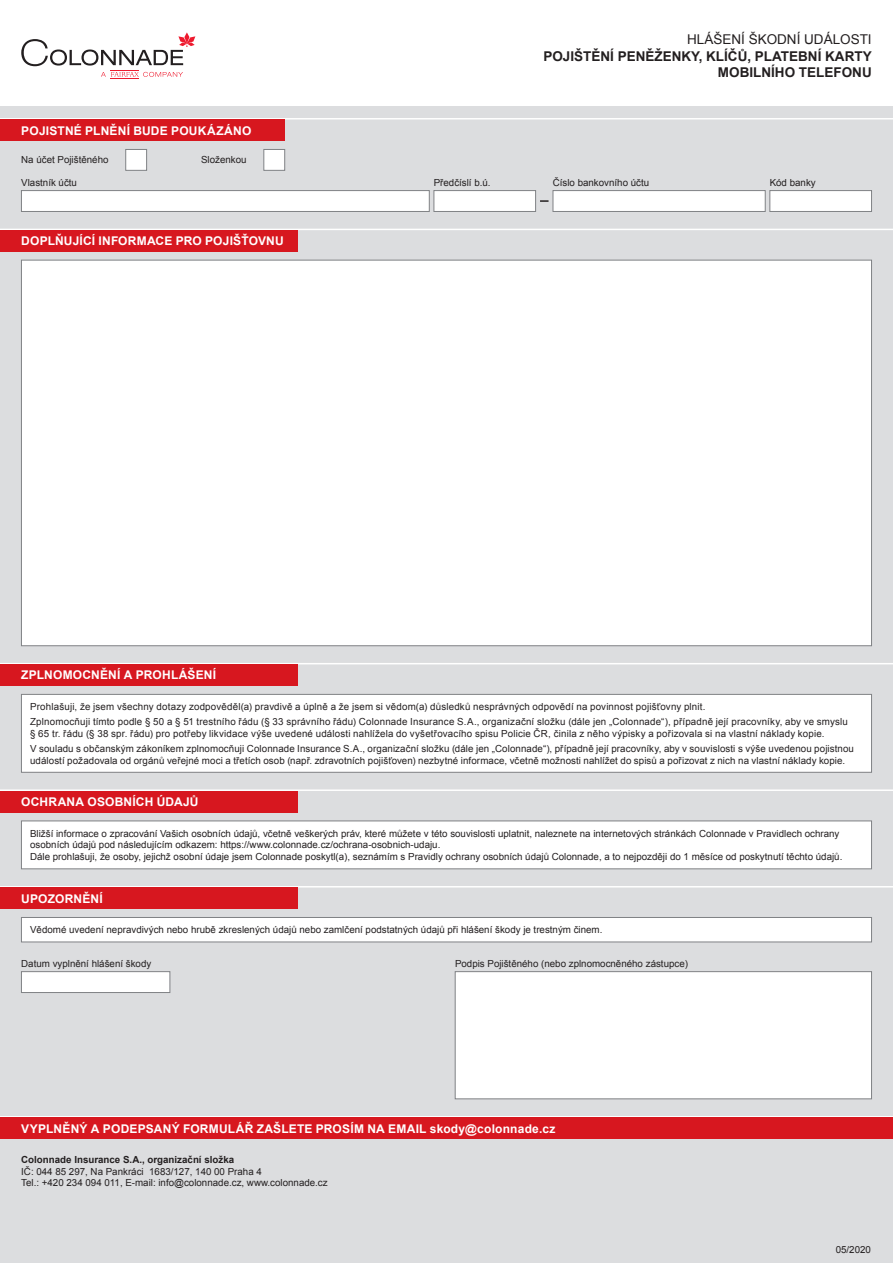
<style>
.page{position:relative;width:893px;height:1263px;background:#fff}
.page>*{position:absolute;margin:0;border:0;box-sizing:border-box;transform-origin:0 0}
._01_nadpis_v_bunkach{font:700 13.5px "Arial";color:#231f20}
._01_nadpis_v_bunkach-2{font:13.5px "Arial";color:#231f20}
._01_nadpis_v_bunkach-3{font:700 12px "Arial";letter-spacing:.015em;color:#fff}
._01_nadpis_v_bunkach-4{font:9.75px/11.7px "Arial";color:#231f20}
._01_nadpis_v_bunkach-5{font:9.75px/11.7px "Arial";letter-spacing:.02em;color:#231f20}
.t1{font:700 9.75px "Arial";color:#231f20}
</style>
<div class="page">
<div style="left:0;top:106px;width:893px;height:1157px;background:#dcdddf"></div>
<hr style="left:0;top:229px;width:893px;height:1px;background:#fff">
<div style="left:0;top:230px;width:298px;height:21px;background:#d7171f"></div>
<div style="left:21px;top:260px;width:851px;height:386px;background:#fff;border:1px solid #808285"></div>
<hr style="left:0;top:1116px;width:893px;height:1px;background:#fff">
<div style="left:0;top:1117px;width:893px;height:22px;background:#d7171f"></div>
<hr style="left:0;top:789px;width:893px;height:2px;background:#fff">
<div style="left:0;top:791px;width:298px;height:21px;background:#d7171f"></div>
<div style="left:21px;top:821px;width:850px;height:48px;background:#fff"></div>
<div style="left:21px;top:821px;width:851px;height:48px;border:1px solid #808285"></div>
<hr style="left:0;top:886px;width:893px;height:1px;background:#fff">
<div style="left:0;top:887px;width:298px;height:22px;background:#d7171f"></div>
<div style="left:21px;top:917px;width:850px;height:25px;background:#fff"></div>
<div style="left:21px;top:917px;width:851px;height:25px;border:1px solid #808285"></div>
<div style="left:21px;top:971px;width:149px;height:22px;background:#fff;border:1px solid #808285"></div>
<div style="left:455px;top:971px;width:417px;height:128px;background:#fff;border:1px solid #808285"></div>
<hr style="left:0;top:663px;width:893px;height:1px;background:#fff">
<div style="left:0;top:664px;width:298px;height:22px;background:#d7171f"></div>
<div style="left:21px;top:694px;width:850px;height:78px;background:#fff"></div>
<div style="left:21px;top:694px;width:851px;height:78px;border:1px solid #808285"></div>
<hr style="left:0;top:118px;width:893px;height:1px;background:#fff">
<div style="left:0;top:119px;width:285px;height:22px;background:#d7171f"></div>
<div style="left:126px;top:149px;width:21px;height:22px;background:#fff;border:1px solid #808285"></div>
<div style="left:264px;top:149px;width:21px;height:22px;background:#fff;border:1px solid #808285"></div>
<div style="left:553px;top:190px;width:212px;height:22px;background:#fff;border:1px solid #808285"></div>
<div style="left:770px;top:190px;width:102px;height:22px;background:#fff;border:1px solid #808285"></div>
<div style="left:434px;top:190px;width:102px;height:22px;background:#fff;border:1px solid #808285"></div>
<div style="left:21px;top:190px;width:408px;height:22px;background:#fff;border:1px solid #808285"></div>
<svg style="left:540px;top:200px;width:9px;height:2px"></svg>
<svg style="left:21px;top:32px;width:174px;height:47px"></svg>
<p class="_01_nadpis_v_bunkach-2" style="left:687px;top:31px;width:186px">HLÁŠENÍ ŠKODNÍ UDÁLOSTI</p>
<p class="_01_nadpis_v_bunkach" style="left:543px;top:47px;width:330px">POJIŠTĚNÍ PENĚŽENKY, KLÍČŮ, PLATEBNÍ KARTY</p>
<p class="_01_nadpis_v_bunkach" style="left:718px;top:63px;width:155px">MOBILNÍHO TELEFONU</p>
<p class="_01_nadpis_v_bunkach-3" style="left:21px;top:122px;width:232px">POJISTNÉ PLNĚNÍ BUDE POUKÁZÁNO</p>
<p class="_01_nadpis_v_bunkach-4" style="left:21px;top:154px;width:89px">Na účet Pojištěného</p>
<p class="_01_nadpis_v_bunkach-4" style="left:201px;top:154px;width:47px">Složenkou</p>
<p class="_01_nadpis_v_bunkach-4" style="left:21px;top:177px;width:57px">Vlastník účtu</p>
<p class="_01_nadpis_v_bunkach-4" style="left:434px;top:177px;width:58px">Předčíslí b.ú.</p>
<p class="_01_nadpis_v_bunkach-4" style="left:553px;top:177px;width:98px">Číslo bankovního účtu</p>
<p class="_01_nadpis_v_bunkach-4" style="left:770px;top:177px;width:48px">Kód banky</p>
<p class="_01_nadpis_v_bunkach-3" style="left:21px;top:233px;width:264px">DOPLŇUJÍCÍ INFORMACE PRO POJIŠŤOVNU</p>
<p class="_01_nadpis_v_bunkach-3" style="left:21px;top:667px;width:196px">ZPLNOMOCNĚNÍ A PROHLÁŠENÍ</p>
<p class="_01_nadpis_v_bunkach-5" style="left:30px;top:701px;width:677px">Prohlašuji, že jsem všechny dotazy zodpověděl(a) pravdivě a úplně a že jsem si vědom(a) důsledků nesprávných odpovědí na povinnost pojišťovny plnit.</p>
<p class="_01_nadpis_v_bunkach-5" style="left:30px;top:716px;width:819px">Zplnomocňuji tímto podle § 50 a § 51 trestního řádu (§ 33 správního řádu) Colonnade Insurance S.A., organizační složku (dále jen „Colonnade“), případně její pracovníky, aby ve smyslu § 65 tr. řádu (§ 38 spr. řádu) pro potřeby likvidace výše uvedené události nahlížela do vyšetřovacího spisu Policie ČR, činila z něho výpisky a pořizovala si na vlastní náklady kopie.</p>
<p class="_01_nadpis_v_bunkach-4" style="left:30px;top:743px;width:825px">V souladu s občanským zákoníkem zplnomocňuji Colonnade Insurance S.A., organizační složku (dále jen „Colonnade“), případně její pracovníky, aby v souvislosti s výše uvedenou pojistnou událostí požadovala od orgánů veřejné moci a třetích osob (např. zdravotních pojišťoven) nezbytné informace, včetně možnosti nahlížet do spisů a pořizovat z nich na vlastní náklady kopie.</p>
<p class="_01_nadpis_v_bunkach-3" style="left:21px;top:794px;width:179px">OCHRANA OSOBNÍCH ÚDAJŮ</p>
<p class="_01_nadpis_v_bunkach-4" style="left:30px;top:827px;width:811px">Bližší informace o zpracování Vašich osobních údajů, včetně veškerých práv, které můžete v této souvislosti uplatnit, naleznete na internetových stránkách Colonnade v Pravidlech ochrany osobních údajů pod následujícím odkazem: https://www.colonnade.cz/ochrana-osobnich-udaju.</p>
<p class="_01_nadpis_v_bunkach-4" style="left:30px;top:851px;width:814px">Dále prohlašuji, že osoby, jejichž osobní údaje jsem Colonnade poskytl(a), seznámím s Pravidly ochrany osobních údajů Colonnade, a to nejpozději do 1 měsíce od poskytnutí těchto údajů.</p>
<p class="_01_nadpis_v_bunkach-3" style="left:21px;top:890px;width:83px">UPOZORNĚNÍ</p>
<p class="_01_nadpis_v_bunkach-4" style="left:30px;top:924px;width:574px">Vědomé uvedení nepravdivých nebo hrubě zkreslených údajů nebo zamlčení podstatných údajů při hlášení škody je trestným činem.</p>
<p class="_01_nadpis_v_bunkach-4" style="left:21px;top:958px;width:132px">Datum vyplnění hlášení škody</p>
<p class="_01_nadpis_v_bunkach-4" style="left:455px;top:958px;width:235px">Podpis Pojištěného (nebo zplnomocněného zástupce)</p>
<p class="_01_nadpis_v_bunkach-3" style="left:21px;top:1120px;width:536px">VYPLNĚNÝ A PODEPSANÝ FORMULÁŘ ZAŠLETE PROSÍM NA EMAIL skody@colonnade.cz</p>
<p class="t1" style="left:21px;top:1153px;width:214px">Colonnade Insurance S.A., organizační složka</p>
<p class="_01_nadpis_v_bunkach-4" style="left:21px;top:1165px;width:242px">IČ: 044 85 297, Na Pankráci 1683/127, 140 00 Praha 4</p>
<p class="_01_nadpis_v_bunkach-4" style="left:21px;top:1177px;width:308px">Tel.: +420 234 094 011, E-mail: info@colonnade.cz, www.colonnade.cz</p>
<p class="_01_nadpis_v_bunkach-4" style="left:836px;top:1244px;width:37px">05/2020</p>
</div>
